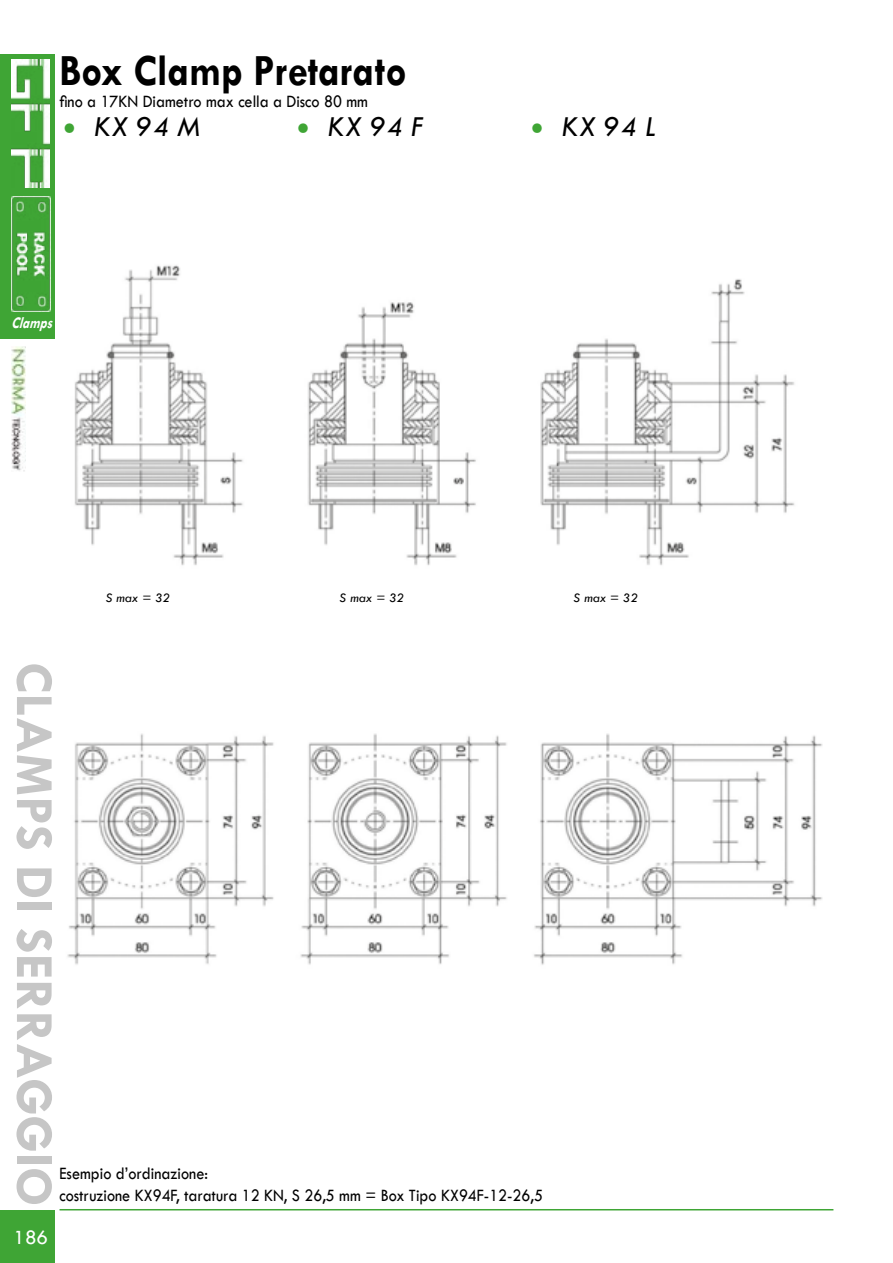
<style>
.page{position:relative;width:893px;height:1263px;background:#fff}
.page>*{position:absolute;margin:0;border:0;box-sizing:border-box;transform-origin:0 0}
.t1{font:700 54px "Tw Cen";color:#c6c6c6}
.t2{font:700 45px "Tw Cen";color:#000;scale:.9 1}
.t3{font:italic 30px "Tw Cen";color:#000}
.t4{font:21px "Tw Cen";color:#fff}
.t5{font:18px/21.6px "Tw Cen";color:#000;scale:.9 1}
.t6{font:italic 700 16.5px "Tw Cen";color:#fff;scale:.8 1}
.t7{font:italic 13.5px "Tw Cen";color:#000}
.s1{font-family:"Minion Pro";font-style:normal;font-size:36px;color:#3fa535}
</style>
<div class="page">
<div style="left:0;top:1210px;width:54px;height:53px;background:#3fa535"></div>
<hr style="left:60px;top:1209px;width:773px;height:1px;background:#3fa535">
<div style="left:0;top:54px;width:54px;height:285px;background:#3fa535"></div>
<img style="left:11px;top:347px;width:15px;height:124px">
<img style="left:11px;top:60px;width:39px;height:128px">
<img style="left:11px;top:197px;width:40px;height:115px">
<img style="left:74px;top:265px;width:721px;height:301px">
<img style="left:67px;top:733px;width:756px;height:232px">
<h2 class="t2" style="left:60px;top:44px;width:388px">Box Clamp Pretarato</h2>
<p class="t5" style="left:60px;top:90px;width:344px">fino a 17KN Diametro max cella a Disco 80 mm</p>
<h3 class="t3" style="left:62px;top:109px;width:139px"><span class="s1">•</span> KX 94 M</h3>
<h3 class="t3" style="left:296px;top:109px;width:129px"><span class="s1">•</span> KX 94 F</h3>
<h3 class="t3" style="left:530px;top:109px;width:128px"><span class="s1">•</span> KX 94 L</h3>
<p class="t6" style="left:11px;top:313px;width:59px">Clamps</p>
<p class="t7" style="left:106px;top:589px;width:66px">S max = 32</p>
<p class="t7" style="left:340px;top:589px;width:66px">S max = 32</p>
<p class="t7" style="left:573px;top:589px;width:66px">S max = 32</p>
<h1 class="t1" style="left:66px;top:662px;width:546px;rotate:90deg">CLAMPS DI SERRAGGIO</h1>
<p class="t4" style="left:13px;top:1225px;width:36px">186</p>
<p class="t5" style="left:60px;top:1162px;width:539px">Esempio d’ordinazione:<br>costruzione KX94F, taratura 12 KN, S 26,5 mm = Box Tipo KX94F-12-26,5</p>
</div>
